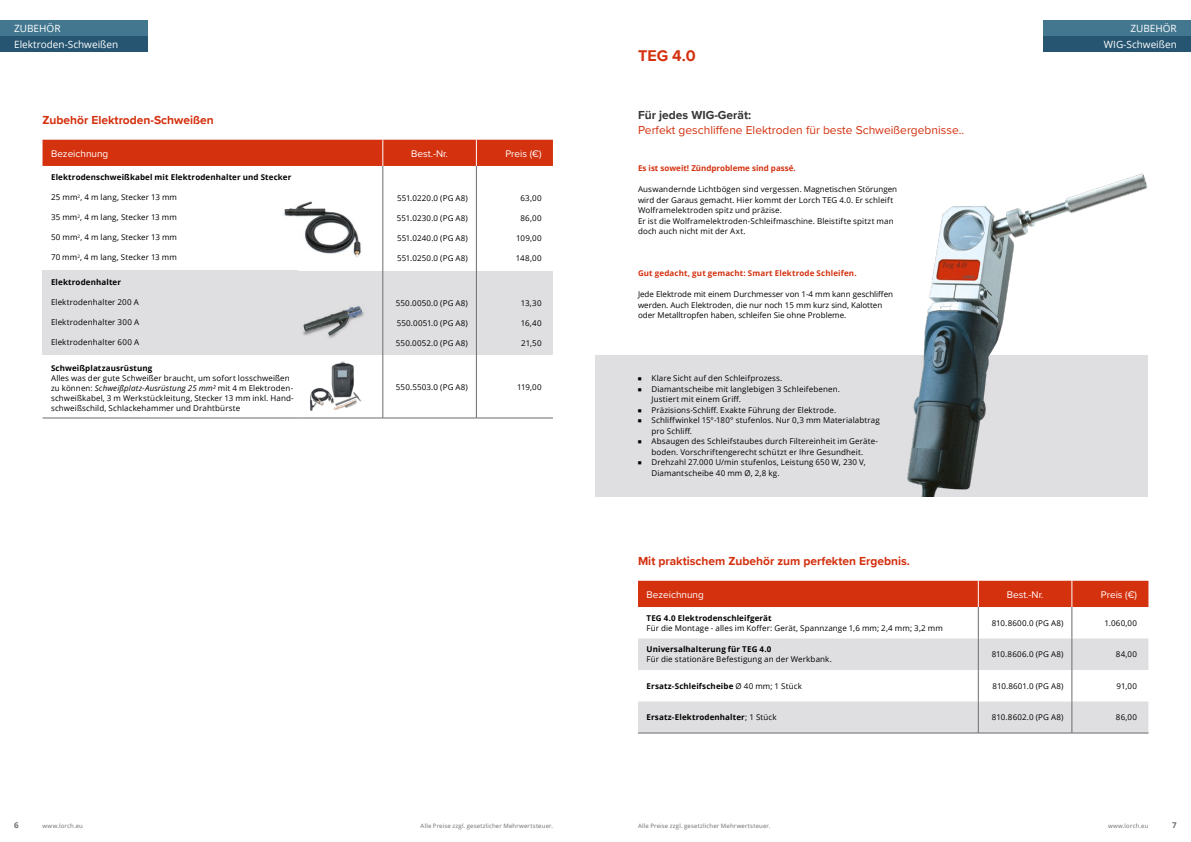
<style>
.page{position:relative;width:1191px;height:842px;background:#fff}
.page>*{position:absolute;margin:0;border:0;box-sizing:border-box;transform-origin:0 0}
.t1{font:700 16px "Proxima Nova";color:#d4310f}
.t2{font:700 12px "Proxima Nova";color:#d4310f}
.t3{font:12px "Proxima Nova";color:#d4310f}
.t4{font:700 12px "Proxima Nova";color:#383637}
.t5{font:10px "Proxima Nova";color:#fff}
.t6{font:10px/15.6px "Open Sans";color:#fff}
.t7{font:8px/10.5px "Open Sans";letter-spacing:.015em;color:#000}
.t8{font:700 8px "Open Sans";letter-spacing:.015em;color:#000}
.t9{font:700 8px "Open Sans";letter-spacing:.01em;color:#d4310f}
.t10{font:700 8px "Open Sans";color:#6c6b6d}
.t11{font:6px "Open Sans";letter-spacing:.025em;color:#6c6b6d}
.s1{font-style:italic}
.s2{font-weight:400}
</style>
<div class="page">
<div style="left:595px;top:355px;width:553px;height:142px;background:#dfdfe1"></div>
<div style="left:0;top:21px;width:147px;height:15px;background:#437790"></div>
<div style="left:0;top:36px;width:147px;height:16px;background:#265571"></div>
<div style="left:1043px;top:21px;width:148px;height:15px;background:#437790"></div>
<div style="left:1043px;top:36px;width:148px;height:16px;background:#265571"></div>
<img style="left:907px;top:173px;width:241px;height:324px">
<div style="left:43px;top:271px;width:255px;height:84px;background:#dfdfe1"></div>
<div style="left:298px;top:271px;width:255px;height:84px;background:#dfdfe1"></div>
<hr style="left:383px;top:166px;width:1px;height:105px;background:#6c6b6d">
<hr style="left:476px;top:166px;width:1px;height:105px;background:#6c6b6d">
<hr style="left:383px;top:271px;width:1px;height:84px;background:#6c6b6d">
<hr style="left:476px;top:271px;width:1px;height:84px;background:#6c6b6d">
<hr style="left:383px;top:355px;width:1px;height:63px;background:#6c6b6d">
<hr style="left:476px;top:355px;width:1px;height:63px;background:#6c6b6d">
<div style="left:43px;top:140px;width:510px;height:26px;background:#d4310f"></div>
<hr style="left:43px;top:418px;width:255px;height:1px;background:#6c6b6d">
<hr style="left:298px;top:418px;width:85px;height:1px;background:#6c6b6d">
<hr style="left:383px;top:418px;width:93px;height:1px;background:#6c6b6d">
<hr style="left:476px;top:418px;width:77px;height:1px;background:#6c6b6d">
<svg style="left:638px;top:638px;width:510px;height:95px"></svg>
<hr style="left:978px;top:607px;width:1px;height:31px;background:#6c6b6d">
<hr style="left:978px;top:638px;width:1px;height:32px;background:#6c6b6d">
<hr style="left:978px;top:670px;width:1px;height:31px;background:#6c6b6d">
<hr style="left:978px;top:701px;width:1px;height:32px;background:#6c6b6d">
<hr style="left:1071px;top:607px;width:1px;height:31px;background:#6c6b6d">
<hr style="left:1071px;top:638px;width:1px;height:32px;background:#6c6b6d">
<hr style="left:1071px;top:670px;width:1px;height:31px;background:#6c6b6d">
<hr style="left:1071px;top:701px;width:1px;height:32px;background:#6c6b6d">
<div style="left:638px;top:581px;width:510px;height:26px;background:#d4310f"></div>
<hr style="left:638px;top:733px;width:340px;height:1px;background:#6c6b6d">
<hr style="left:978px;top:733px;width:93px;height:1px;background:#6c6b6d">
<hr style="left:1071px;top:733px;width:77px;height:1px;background:#6c6b6d">
<img style="left:310px;top:361px;width:52px;height:50px">
<img style="left:283px;top:201px;width:78px;height:56px">
<img style="left:298px;top:300px;width:68px;height:39px">
<p class="t6" style="left:14px;top:20px;width:105px">ZUBEHÖR<br>Elektroden-Schweißen</p>
<h2 class="t2" style="left:43px;top:111px;width:173px">Zubehör Elektroden-Schweißen</h2>
<p class="t5" style="left:51px;top:146px;width:59px">Bezeichnung</p>
<p class="t5" style="left:411px;top:146px;width:38px">Best.-Nr.</p>
<p class="t5" style="left:505px;top:146px;width:38px">Preis (€)</p>
<p class="t8" style="left:51px;top:172px;width:242px">Elektrodenschweißkabel mit Elektrodenhalter und Stecker</p>
<p class="t7" style="left:51px;top:192px;width:127px">25 mm<sup>2</sup>, 4 m lang, Stecker 13 mm</p>
<p class="t7" style="left:51px;top:212px;width:127px">35 mm<sup>2</sup>, 4 m lang, Stecker 13 mm</p>
<p class="t7" style="left:51px;top:232px;width:127px">50 mm<sup>2</sup>, 4 m lang, Stecker 13 mm</p>
<p class="t7" style="left:51px;top:252px;width:127px">70 mm<sup>2</sup>, 4 m lang, Stecker 13 mm</p>
<p class="t7" style="left:397px;top:192px;width:72px">551.0220.0 (PG A8)</p>
<p class="t7" style="left:397px;top:212px;width:72px">551.0230.0 (PG A8)</p>
<p class="t7" style="left:397px;top:232px;width:72px">551.0240.0 (PG A8)</p>
<p class="t7" style="left:397px;top:252px;width:72px">551.0250.0 (PG A8)</p>
<p class="t7" style="left:520px;top:192px;width:23px">63,00</p>
<p class="t7" style="left:520px;top:212px;width:23px">86,00</p>
<p class="t7" style="left:516px;top:232px;width:27px">109,00</p>
<p class="t7" style="left:516px;top:252px;width:27px">148,00</p>
<p class="t8" style="left:51px;top:277px;width:72px">Elektrodenhalter</p>
<p class="t7" style="left:51px;top:297px;width:89px">Elektrodenhalter 200 A</p>
<p class="t7" style="left:51px;top:317px;width:90px">Elektrodenhalter 300 A</p>
<p class="t7" style="left:51px;top:337px;width:90px">Elektrodenhalter 600 A</p>
<p class="t7" style="left:396px;top:297px;width:73px">550.0050.0 (PG A8)</p>
<p class="t7" style="left:397px;top:317px;width:73px">550.0051.0 (PG A8)</p>
<p class="t7" style="left:396px;top:337px;width:73px">550.0052.0 (PG A8)</p>
<p class="t7" style="left:521px;top:297px;width:22px">13,30</p>
<p class="t7" style="left:521px;top:317px;width:22px">16,40</p>
<p class="t7" style="left:521px;top:337px;width:22px">21,50</p>
<p class="t8" style="left:51px;top:362px;width:103px">Schweißplatzausrüstung</p>
<p class="t7" style="left:51px;top:373px;width:244px;line-height:10px">Alles was der gute Schweißer braucht, um sofort losschweißen zu können: <span class="s1">Schweißplatz-Ausrüstung 25 mm²</span> mit 4 m Elektroden&shy;schweißkabel, 3 m Werkstückleitung, Stecker 13 mm inkl. Hand&shy;schweißschild, Schlackehammer und Drahtbürste</p>
<p class="t7" style="left:396px;top:381px;width:73px">550.5503.0 (PG A8)</p>
<p class="t7" style="left:517px;top:381px;width:26px">119,00</p>
<h1 class="t1" style="left:638px;top:44px;width:59px">TEG 4.0</h1>
<h2 class="t4" style="left:638px;top:106px;width:115px">Für jedes WIG-Gerät:</h2>
<h2 class="t3" style="left:638px;top:121px;width:328px">Perfekt geschliffene Elektroden für beste Schweißergebnisse..</h2>
<p class="t9" style="left:638px;top:163px;width:159px">Es ist soweit! Zündprobleme sind passé.</p>
<p class="t7" style="left:638px;top:184px;width:261px">Auswandernde Lichtbögen sind vergessen. Magnetischen Störungen wird der Garaus gemacht. Hier kommt der Lorch TEG 4.0. Er schleift Wolframelektroden spitz und präzise.<br>Er ist die Wolframelektroden-Schleifmaschine. Bleistifte spitzt man doch auch nicht mit der Axt.</p>
<p class="t9" style="left:638px;top:268px;width:220px">Gut gedacht, gut gemacht: Smart Elektrode Schleifen.</p>
<p class="t7" style="left:638px;top:289px;width:256px">Jede Elektrode mit einem Durchmesser von 1-4 mm kann geschliffen werden. Auch Elektroden, die nur noch 15 mm kurz sind, Kalotten oder Metalltropfen haben, schleifen Sie ohne Probleme.</p>
<p class="t7" style="left:651px;top:373px;width:230px">Klare Sicht auf den Schleifprozess.<br>Diamantscheibe mit langlebigen 3 Schleifebenen.<br>Justiert mit einem Griff.<br>Präzisions-Schliff. Exakte Führung der Elektrode.<br>Schliffwinkel 15°-180° stufenlos. Nur 0,3 mm Materialabtrag pro Schliff.<br>Absaugen des Schleifstaubes durch Filtereinheit im Geräte&shy;boden. Vorschriftengerecht schützt er Ihre Gesundheit.<br>Drehzahl 27.000 U/min stufenlos, Leistung 650 W, 230 V, Diamantscheibe 40 mm Ø, 2,8 kg.</p>
<p class="t6" style="left:1104px;top:20px;width:74px;text-align:right">ZUBEHÖR<br>WIG-Schweißen</p>
<h2 class="t2" style="left:638px;top:552px;width:273px">Mit praktischem Zubehör zum perfekten Ergebnis.</h2>
<p class="t5" style="left:646px;top:587px;width:59px">Bezeichnung</p>
<p class="t5" style="left:1006px;top:587px;width:38px">Best.-Nr.</p>
<p class="t5" style="left:1101px;top:587px;width:38px">Preis (€)</p>
<p class="t8" style="left:646px;top:612px;width:127px">TEG 4.0 Elektrodenschleifgerät</p>
<p class="t7" style="left:646px;top:622px;width:298px">Für die Montage - alles im Koffer: Gerät, Spannzange 1,6 mm; 2,4 mm; 3,2 mm</p>
<p class="t7" style="left:991px;top:617px;width:73px">810.8600.0 (PG A8)</p>
<p class="t7" style="left:1104px;top:617px;width:34px">1.060,00</p>
<p class="t8" style="left:646px;top:644px;width:126px">Universalhalterung für TEG 4.0</p>
<p class="t7" style="left:646px;top:654px;width:187px">Für die stationäre Befestigung an der Werkbank.</p>
<p class="t7" style="left:991px;top:649px;width:73px">810.8606.0 (PG A8)</p>
<p class="t7" style="left:1115px;top:649px;width:23px">84,00</p>
<p class="t8" style="left:646px;top:680px;width:157px">Ersatz-Schleifscheibe <span class="s2">Ø 40 mm; 1 Stück</span></p>
<p class="t7" style="left:992px;top:680px;width:72px">810.8601.0 (PG A8)</p>
<p class="t7" style="left:1116px;top:680px;width:22px">91,00</p>
<p class="t8" style="left:646px;top:711px;width:132px">Ersatz-Elektrodenhalter<span class="s2">; 1 Stück</span></p>
<p class="t7" style="left:992px;top:712px;width:73px">810.8602.0 (PG A8)</p>
<p class="t7" style="left:1116px;top:712px;width:23px">86,00</p>
<p class="t10" style="left:14px;top:819px;width:6px">6</p>
<p class="t11" style="left:43px;top:821px;width:42px">www.lorch.eu</p>
<p class="t11" style="left:420px;top:821px;width:134px">Alle Preise zzgl. gesetzlicher Mehrwertsteuer.</p>
<p class="t11" style="left:638px;top:821px;width:134px">Alle Preise zzgl. gesetzlicher Mehrwertsteuer.</p>
<p class="t11" style="left:1108px;top:821px;width:42px">www.lorch.eu</p>
<p class="t10" style="left:1172px;top:819px;width:6px">7</p>
</div>
